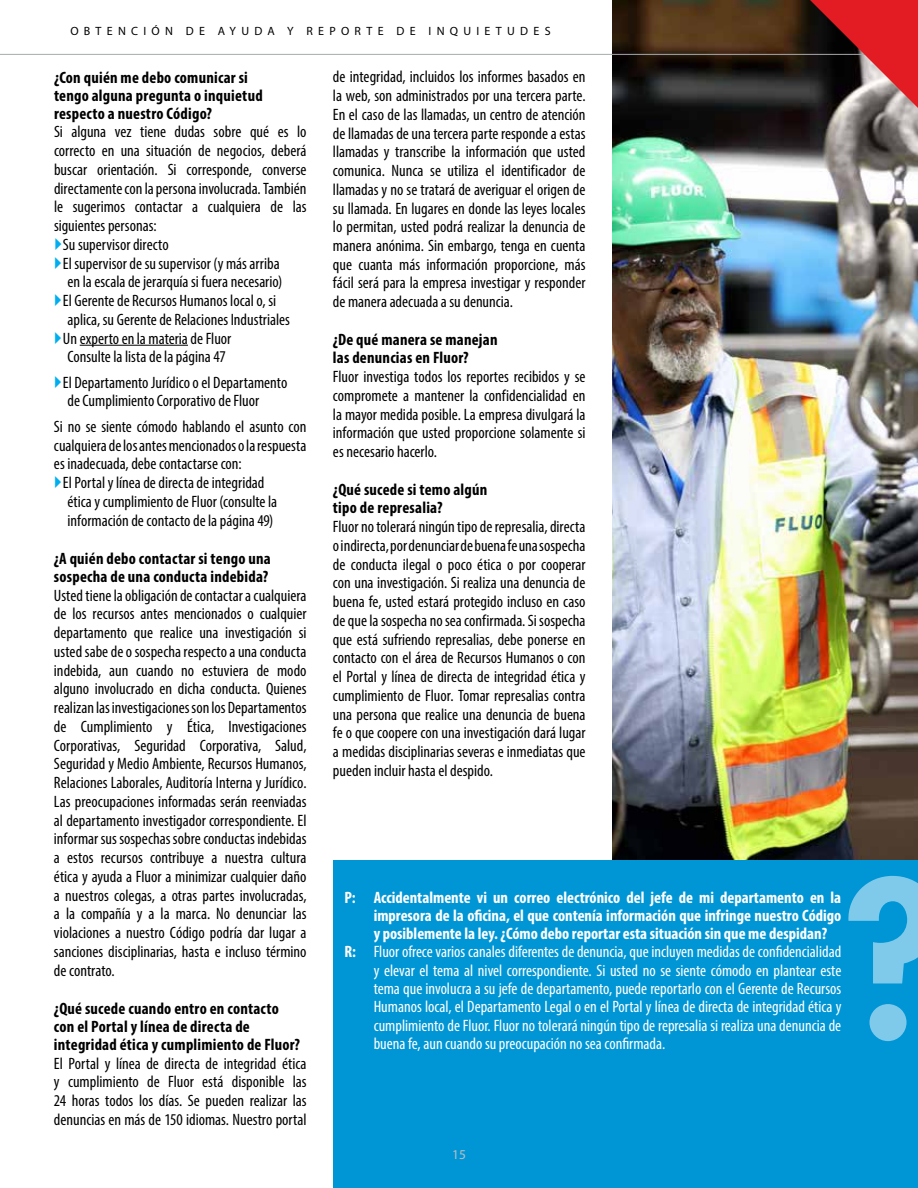
<style>
.page{position:relative;width:918px;height:1188px;background:#fff}
.page>*{position:absolute;margin:0;border:0;box-sizing:border-box;transform-origin:0 0}
.t1{font:condensed 16.5px/18.8px "Myriad Pro";color:#000;text-align:justify}
.t2{font:condensed 16.5px/18.3px "Myriad Pro";color:#fff;text-align:justify}
.t3{font:700 condensed 16.5px/18px "Myriad Pro";letter-spacing:.015em;color:#000}
.t4{font:700 condensed 16.5px/18.3px "Myriad Pro";color:#fff;text-align:justify}
.t5{font:13.5px "Myriad Pro";color:#bcbec0}
.t6{font:12px "Myriad Pro";letter-spacing:.44em;color:#000}
</style>
<div class="page">
<img style="left:613px;top:0;width:305px;height:859px">
<hr style="left:0;top:54px;width:918px;height:1px;background:#a7a9ac">
<svg style="left:810px;top:0;width:108px;height:108px;background:#943033"></svg>
<div style="left:333px;top:861px;width:585px;height:327px;background:#0096d6"></div>
<svg style="left:848px;top:876px;width:70px;height:165px"></svg>
<hr style="left:80px;top:345px;width:108px;height:1px;background:#000">
<p class="t6" style="left:70px;top:23px;width:482px">OBTENCIÓN DE AYUDA Y REPORTE DE INQUIETUDES</p>
<p class="t3" style="left:54px;top:68px;width:210px">¿Con quién me debo comunicar si tengo alguna pregunta o inquietud respecto a nuestro Código?</p>
<p class="t1" style="left:54px;top:122px;width:254px">Si alguna vez tiene dudas sobre qué es lo</p>
<p class="t1" style="left:54px;top:141px;width:254px">correcto en una situación de negocios, deberá</p>
<p class="t1" style="left:54px;top:160px;width:254px">buscar orientación. Si corresponde, converse</p>
<p class="t1" style="left:54px;top:179px;width:254px">directamente con la persona involucrada. También</p>
<p class="t1" style="left:54px;top:197px;width:254px">le sugerimos contactar a cualquiera de las</p>
<p class="t1" style="left:54px;top:216px;width:104px">siguientes personas:</p>
<p class="t1" style="left:63px;top:235px;width:107px">Su supervisor directo</p>
<p class="t1" style="left:63px;top:254px;width:218px">El supervisor de su supervisor (y más arriba</p>
<p class="t1" style="left:67px;top:272px;width:216px">en la escala de jerarquía si fuera necesario)</p>
<p class="t1" style="left:63px;top:291px;width:215px">El Gerente de Recursos Humanos local o, si</p>
<p class="t1" style="left:67px;top:310px;width:224px">aplica, su Gerente de Relaciones Industriales</p>
<p class="t1" style="left:63px;top:328px;width:170px">Un experto en la materia de Fluor</p>
<p class="t1" style="left:67px;top:347px;width:160px">Consulte la lista de la página 47</p>
<p class="t1" style="left:63px;top:373px;width:226px">El Departamento Jurídico o el Departamento de Cumplimiento Corporativo de Fluor</p>
<p class="t1" style="left:54px;top:417px;width:254px">Si no se siente cómodo hablando el asunto con</p>
<p class="t1" style="left:54px;top:436px;width:254px">cualquiera de los antes mencionados o la respuesta</p>
<p class="t1" style="left:54px;top:454px;width:189px">es inadecuada, debe contactarse con:</p>
<p class="t1" style="left:63px;top:473px;width:203px">El Portal y línea de directa de integridad</p>
<p class="t1" style="left:67px;top:492px;width:211px">ética y cumplimiento de Fluor (consulte la</p>
<p class="t1" style="left:67px;top:511px;width:207px">información de contacto de la página 49)</p>
<p class="t3" style="left:54px;top:549px;width:218px">¿A quién debo contactar si tengo una sospecha de una conducta indebida?</p>
<p class="t1" style="left:54px;top:586px;width:254px">Usted tiene la obligación de contactar a cualquiera de los recursos antes mencionados o cualquier departamento que realice una investigación si usted sabe de o sospecha respecto a una conducta indebida, aun cuando no estuviera de modo alguno involucrado en dicha conducta. Quienes realizan las investigaciones son los Departamentos de Cumplimiento y Ética, Investigaciones Corporativas, Seguridad Corporativa, Salud, Seguridad y Medio Ambiente, Recursos Humanos, Relaciones Laborales, Auditoría Interna y Jurídico.<br>Las preocupaciones informadas serán reenviadas al departamento investigador correspondiente. El informar sus sospechas sobre conductas indebidas a estos recursos contribuye a nuestra cultura ética y ayuda a Fluor a minimizar cualquier daño a nuestros colegas, a otras partes involucradas, a la compañía y a la marca. No denunciar las violaciones a nuestro Código podría dar lugar a sanciones disciplinarias, hasta e incluso término de contrato.</p>
<p class="t3" style="left:54px;top:999px;width:247px">¿Qué sucede cuando entro en contacto con el Portal y línea de directa de integridad ética y cumplimiento de Fluor?</p>
<p class="t1" style="left:54px;top:1054px;width:254px">El Portal y línea de directa de integridad ética y cumplimiento de Fluor está disponible las 24 horas todos los días. Se pueden realizar las denuncias en más de 150 idiomas. Nuestro portal</p>
<p class="t1" style="left:333px;top:67px;width:254px">de integridad, incluidos los informes basados en la web, son administrados por una tercera parte.<br>En el caso de las llamadas, un centro de atención de llamadas de una tercera parte responde a estas llamadas y transcribe la información que usted comunica. Nunca se utiliza el identificador de llamadas y no se tratará de averiguar el origen de su llamada. En lugares en donde las leyes locales lo permitan, usted podrá realizar la denuncia de manera anónima. Sin embargo, tenga en cuenta que cuanta más información proporcione, más fácil será para la empresa investigar y responder de manera adecuada a su denuncia.</p>
<p class="t3" style="left:333px;top:331px;width:166px">¿De qué manera se manejan las denuncias en Fluor?</p>
<p class="t1" style="left:333px;top:367px;width:254px">Fluor investiga todos los reportes recibidos y se compromete a mantener la confidencialidad en la mayor medida posible. La empresa divulgará la información que usted proporcione solamente si es necesario hacerlo.</p>
<p class="t3" style="left:333px;top:481px;width:156px">¿Qué sucede si temo algún tipo de represalia?</p>
<p class="t1" style="left:333px;top:517px;width:254px">Fluor no tolerará ningún tipo de represalia, directa o indirecta, por denunciar de buena fe una sospecha de conducta ilegal o poco ética o por cooperar con una investigación. Si realiza una denuncia de buena fe, usted estará protegido incluso en caso de que la sospecha no sea confirmada. Si sospecha que está sufriendo represalias, debe ponerse en contacto con el área de Recursos Humanos o con el Portal y línea de directa de integridad ética y cumplimiento de Fluor. Tomar represalias contra una persona que realice una denuncia de buena fe o que coopere con una investigación dará lugar a medidas disciplinarias severas e inmediatas que pueden incluir hasta el despido.</p>
<p class="t4" style="left:374px;top:888px;width:469px">Accidentalmente vi un correo electrónico del jefe de mi departamento en la impresora de la oficina, el que contenía información que infringe nuestro Código y posiblemente la ley. ¿Cómo debo reportar esta situación sin que me despidan?</p>
<p class="t2" style="left:374px;top:943px;width:469px">Fluor ofrece varios canales diferentes de denuncia, que incluyen medidas de confidencialidad y elevar el tema al nivel correspondiente. Si usted no se siente cómodo en plantear este tema que involucra a su jefe de departamento, puede reportarlo con el Gerente de Recursos Humanos local, el Departamento Legal o en el Portal y línea de directa de integridad ética y cumplimiento de Fluor. Fluor no tolerará ningún tipo de represalia si realiza una denuncia de buena fe, aun cuando su preocupación no sea confirmada.</p>
<p class="t4" style="left:345px;top:888px;width:13px">P:</p>
<p class="t4" style="left:345px;top:942px;width:13px">R:</p>
<p class="t5" style="left:452px;top:1146px;width:15px">15</p>
</div>
